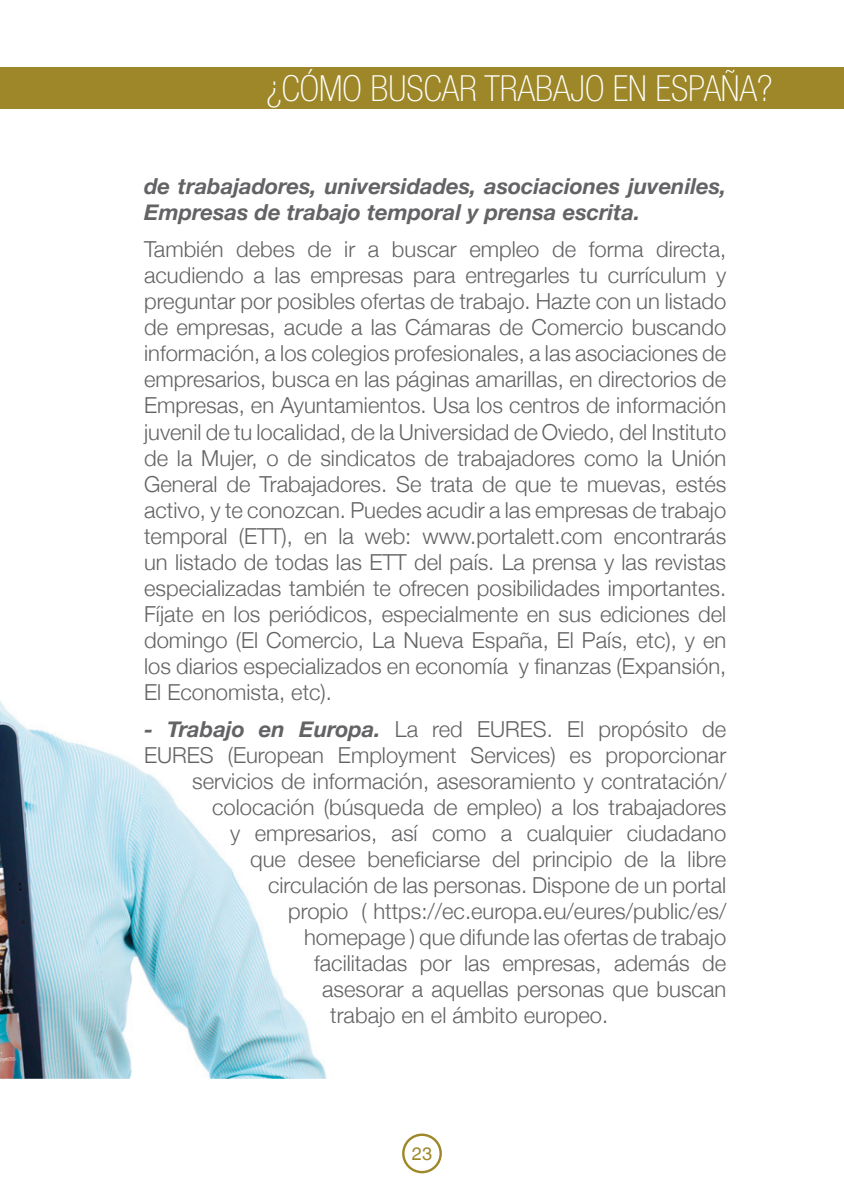
<style>
.page{position:relative;width:844px;height:1196px;background:#fff}
.page>*{position:absolute;margin:0;border:0;box-sizing:border-box;transform-origin:0 0}
.t1{font:100 condensed 36px "Helvetica Neue LT Std";color:#fff}
.t2{font:300 22px/26px "Helvetica Neue";color:#636366;text-align:justify}
.t3{font:italic 700 22px/26px "Helvetica Neue";color:#636366}
.t4{font:18px "Helvetica LT";color:#9d8728}
.s1{font-weight:700;font-style:italic}
</style>
<div class="page">
<hr style="left:0;top:68px;width:2px;height:41px;background:#9d8728">
<div style="left:2px;top:68px;width:842px;height:41px;background:#9d8728"></div>
<div style="left:402px;top:1133px;width:40px;height:40px;border:2px solid #9d8728;border-radius:50%"></div>
<img style="left:0;top:701px;width:327px;height:377px">
<h1 class="t1" style="left:266px;top:68px;width:507px">¿CÓMO BUSCAR TRABAJO EN ESPAÑA?</h1>
<p class="t3" style="left:144px;top:174px;width:584px">de trabajadores, universidades, asociaciones juveniles,<br>Empresas de trabajo temporal y prensa escrita.</p>
<p class="t2" style="left:144px;top:235px;width:584px">También debes de ir a buscar empleo de forma directa, acudiendo a las empresas para entregarles tu currículum y preguntar por posibles ofertas de trabajo. Hazte con un listado de empresas, acude a las Cámaras de Comercio buscando información, a los colegios profesionales, a las asociaciones de empresarios, busca en las páginas amarillas, en directorios de Empresas, en Ayuntamientos. Usa los centros de información juvenil de tu localidad, de la Universidad de Oviedo, del Instituto de la Mujer, o de sindicatos de trabajadores como la Unión General de Trabajadores. Se trata de que te muevas, estés activo, y te conozcan. Puedes acudir a las empresas de trabajo temporal (ETT), en la web: www.portalett.com encontrarás un listado de todas las ETT del país. La prensa y las revistas especializadas también te ofrecen posibilidades importantes.<br>Fíjate en los periódicos, especialmente en sus ediciones del domingo (El Comercio, La Nueva España, El País, etc), y en los diarios especializados en economía y finanzas (Expansión, El Economista, etc).</p>
<p class="t2" style="left:144px;top:715px;width:583px"><span class="s1">- Trabajo en Europa.</span> La red EURES. El propósito de</p>
<p class="t2" style="left:144px;top:741px;width:583px">EURES (European Employment Services) es proporcionar</p>
<p class="t2" style="left:192px;top:767px;width:535px">servicios de información, asesoramiento y contratación/</p>
<p class="t2" style="left:212px;top:793px;width:516px">colocación (búsqueda de empleo) a los trabajadores</p>
<p class="t2" style="left:230px;top:819px;width:498px">y empresarios, así como a cualquier ciudadano</p>
<p class="t2" style="left:250px;top:845px;width:478px">que desee beneficiarse del principio de la libre</p>
<p class="t2" style="left:268px;top:871px;width:460px">circulación de las personas. Dispone de un portal</p>
<p class="t2" style="left:288px;top:897px;width:440px">propio ( https://ec.europa.eu/eures/public/es/</p>
<p class="t2" style="left:304px;top:923px;width:423px">homepage ) que difunde las ofertas de trabajo</p>
<p class="t2" style="left:314px;top:949px;width:413px">facilitadas por las empresas, además de</p>
<p class="t2" style="left:322px;top:975px;width:405px">asesorar a aquellas personas que buscan</p>
<p class="t2" style="left:330px;top:1001px;width:279px">trabajo en el ámbito europeo.</p>
<p class="t4" style="left:412px;top:1142px;width:22px">23</p>
</div>
